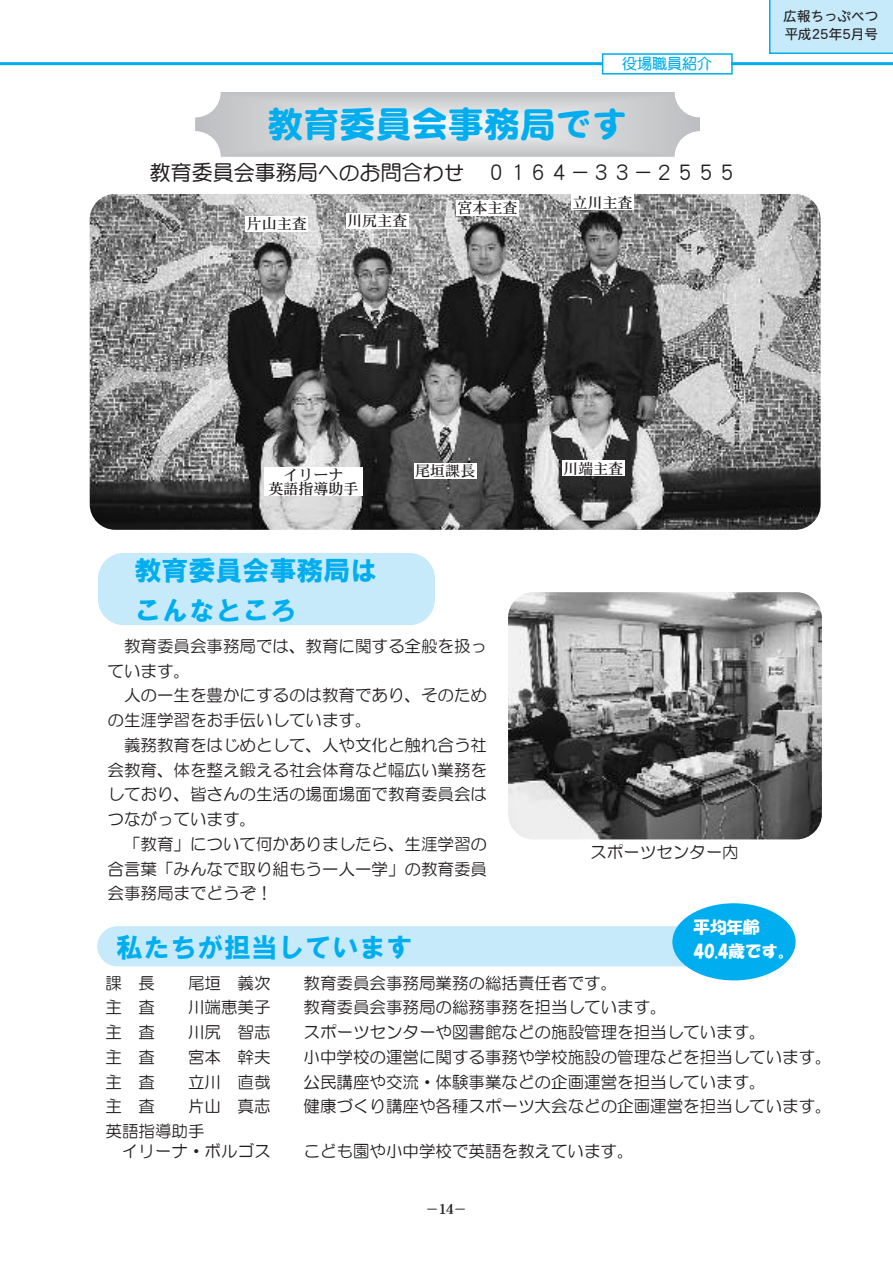
<style>
.page{position:relative;width:893px;height:1263px;background:#fff}
.page>*{position:absolute;margin:0;border:0;box-sizing:border-box;transform-origin:0 0}
.t1{font:36px "DF Maru Gothic SB WIN RKSJ H";color:#00aeef}
.t2{font:27px/40.5px "HGS Soei Kakugothic UB";color:#00aeef}
.t3{font:21px "DF Maru Gothic Md WIN RKSJ H";color:#231f20}
.t4{font:16.5px/24.8px "HG Maru Gothic MPRO";color:#231f20}
.t5{font:16.5px/24.8px "HGS Soei Kakupoptai";color:#fff}
.t6{font:15px/13.5px "DFHS Mincho W5 WIN RKSJ H";color:#231f20;text-align:center}
.t7{font:15px "DF Maru Gothic Bd WIN RKSJ H";color:#00aeef}
.t8{font:13.5px/18.1px "DFHS Maru Gothic W4 WINP RKSJ H";color:#231f20}
.t9{font:13.5px "DF Kai Sho Bd WINP RKSJ H";color:#231f20}
</style>
<div class="page">
<div style="left:97px;top:926px;width:695px;height:40px;background:#c6eafa;border-radius:20px"></div>
<div style="left:98px;top:553px;width:337px;height:72px;background:#c6eafa;border-radius:26px"></div>
<svg style="left:195px;top:92px;width:505px;height:64px;background:#d5d6d8"></svg>
<img style="left:90px;top:194px;width:731px;height:336px;border-radius:26px">
<img style="left:508px;top:592px;width:314px;height:247px;border-radius:26px">
<div style="left:264px;top:467px;width:99px;height:29px;background:#fff"></div>
<div style="left:414px;top:463px;width:62px;height:16px;background:#fff"></div>
<div style="left:562px;top:460px;width:62px;height:16px;background:#fff"></div>
<div style="left:246px;top:216px;width:62px;height:16px;background:#fff"></div>
<div style="left:346px;top:213px;width:62px;height:15px;background:#fff"></div>
<div style="left:456px;top:200px;width:63px;height:16px;background:#fff"></div>
<div style="left:571px;top:195px;width:63px;height:15px;background:#fff"></div>
<div style="left:672px;top:903px;width:124px;height:77px;background:#00aeef;border-radius:50%"></div>
<div style="left:769px;top:0;width:124px;height:54px;background:#c6eafa"></div>
<hr style="left:0;top:62px;width:893px;height:3px;background:#00aeef">
<div style="left:603px;top:55px;width:128px;height:18px;background:#fff"></div>
<div style="left:602px;top:53px;width:131px;height:22px;border:2px solid #00aeef"></div>
<p class="t7" style="left:622px;top:56px;width:91px">役場職員紹介</p>
<h1 class="t1" style="left:268px;top:106px;width:361px">教育委員会事務局です</h1>
<p class="t3" style="left:150px;top:162px;width:589px">教育委員会事務局へのお問合わせ ０１６４－３３－２５５５</p>
<p class="t6" style="left:247px;top:217px;width:61px">片山主査</p>
<p class="t6" style="left:347px;top:214px;width:61px">川尻主査</p>
<p class="t6" style="left:458px;top:201px;width:61px">宮本主査</p>
<p class="t6" style="left:572px;top:196px;width:61px">立川主査</p>
<p class="t8" style="left:784px;top:7px;width:96px">広報ちっぷべつ平成25年5月号</p>
<p class="t6" style="left:268px;top:468px;width:91px">イリーナ<br>英語指導助手</p>
<p class="t6" style="left:415px;top:464px;width:61px">尾垣課長</p>
<p class="t6" style="left:563px;top:462px;width:61px">川端主査</p>
<h2 class="t2" style="left:135px;top:550px;width:245px">教育委員会事務局はこんなところ</h2>
<p class="t4" style="left:108px;top:633px;width:381px;text-indent:16px">教育委員会事務局では、教育に関する全般を扱っています。</p>
<p class="t4" style="left:108px;top:683px;width:381px;text-indent:16px">人の一生を豊かにするのは教育であり、そのための生涯学習をお手伝いしています。</p>
<p class="t4" style="left:108px;top:732px;width:381px;text-align:justify;text-indent:16px">義務教育をはじめとして、人や文化と触れ合う社会教育、体を整え鍛える社会体育など幅広い業務をしており、皆さんの生活の場面場面で教育委員会はつながっています。</p>
<p class="t4" style="left:108px;top:831px;width:381px;text-align:justify;text-indent:16px">「教育」について何かありましたら、生涯学習の合言葉「みんなで取り組もう一人一学」の教育委員会事務局までどうぞ！</p>
<p class="t4" style="left:590px;top:840px;width:150px">スポーツセンター内</p>
<p class="t5" style="left:693px;top:914px;width:103px">平均年齢<br>40.4歳です。</p>
<h2 class="t2" style="left:116px;top:927px;width:298px">私たちが担当しています</h2>
<p class="t4" style="left:106px;top:970px;width:51px">課 長</p>
<p class="t4" style="left:188px;top:970px;width:84px">尾垣 義次</p>
<p class="t4" style="left:304px;top:970px;width:315px">教育委員会事務局業務の総括責任者です。</p>
<p class="t4" style="left:106px;top:995px;width:51px">主 査</p>
<p class="t4" style="left:188px;top:995px;width:84px">川端恵美子</p>
<p class="t4" style="left:304px;top:995px;width:364px">教育委員会事務局の総務事務を担当しています。</p>
<p class="t4" style="left:106px;top:1020px;width:51px">主 査</p>
<p class="t4" style="left:188px;top:1020px;width:84px">川尻 智志</p>
<p class="t4" style="left:304px;top:1020px;width:463px">スポーツセンターや図書館などの施設管理を担当しています。</p>
<p class="t4" style="left:106px;top:1044px;width:51px">主 査</p>
<p class="t4" style="left:188px;top:1044px;width:84px">宮本 幹夫</p>
<p class="t4" style="left:304px;top:1044px;width:529px">小中学校の運営に関する事務や学校施設の管理などを担当しています。</p>
<p class="t4" style="left:106px;top:1069px;width:51px">主 査</p>
<p class="t4" style="left:188px;top:1069px;width:84px">立川 直哉</p>
<p class="t4" style="left:304px;top:1069px;width:463px">公民講座や交流・体験事業などの企画運営を担当しています。</p>
<p class="t4" style="left:106px;top:1094px;width:51px">主 査</p>
<p class="t4" style="left:188px;top:1094px;width:84px">片山 真志</p>
<p class="t4" style="left:304px;top:1094px;width:529px">健康づくり講座や各種スポーツ大会などの企画運営を担当しています。</p>
<p class="t4" style="left:122px;top:1121px;width:150px;line-height:19.5px;text-indent:-16px">英語指導助手<br>イリーナ・ボルゴス</p>
<p class="t4" style="left:303px;top:1138px;width:331px">こども園や小中学校で英語を教えています。</p>
<p class="t9" style="left:426px;top:1202px;width:43px">－14－</p>
</div>
